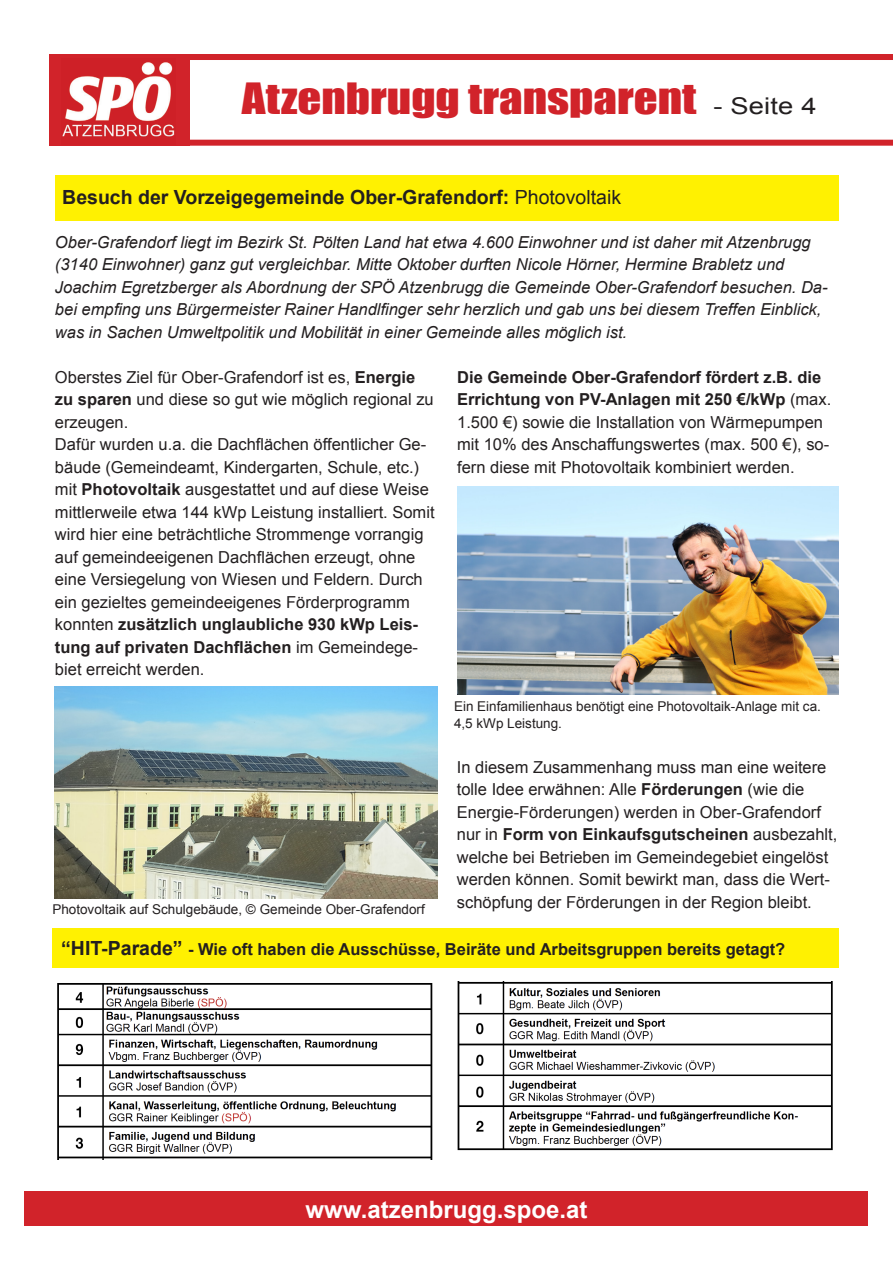
<style>
.page{position:relative;width:893px;height:1263px;background:#fff}
.page>*{position:absolute;margin:0;border:0;box-sizing:border-box;transform-origin:0 0}
.t1{font:39.6px "Impact";color:#d1232a;scale:1.18 1}
.t2{font:700 24px "Arial";color:#fff}
.t3{font:700 19.5px "Arial";color:#231f20}
.t4{font:16.5px/22.5px "Arial";color:#231f20}
.t5{font:italic 16.5px/22.5px "Arial";color:#231f20}
.t6{font:700 16.5px "Arial";color:#231f20}
.t7{font:13.5px/16.5px "Arial";color:#231f20}
.s1{font-family:"Arial";font-size:23.1px;color:#231f20}
.s2{font-weight:400}
.s3{font-weight:700}
.s4{font-size:19.5px}
</style>
<div class="page">
<svg style="left:190px;top:54px;width:703px;height:92px"></svg>
<div style="left:49px;top:54px;width:141px;height:92px;background:#d1232a"></div>
<img style="left:62px;top:62px;width:113px;height:75px">
<div style="left:52px;top:928px;width:786px;height:39px;background:#fff101"></div>
<img style="left:57px;top:983px;width:376px;height:176px">
<img style="left:457px;top:982px;width:376px;height:169px">
<div style="left:55px;top:176px;width:783px;height:45px;background:#fff101"></div>
<img style="left:55px;top:687px;width:382px;height:211px">
<div style="left:25px;top:1192px;width:843px;height:34px;background:#d1232a"></div>
<img style="left:457px;top:487px;width:381px;height:207px">
<h1 class="t1" style="left:242px;top:68px;width:488px">Atzenbrugg transparent <span class="s1">- Seite 4</span></h1>
<p class="t3" style="left:62px;top:184px;width:560px">Besuch der Vorzeigegemeinde Ober-Grafendorf: <span class="s2">Photovoltaik</span></p>
<p class="t5" style="left:55px;top:231px;width:774px">Ober-Grafendorf liegt im Bezirk St. Pölten Land hat etwa 4.600 Einwohner und ist daher mit Atzenbrugg (3140 Einwohner) ganz gut vergleichbar. Mitte Oktober durften Nicole Hörner, Hermine Brabletz und Joachim Egretzberger als Abordnung der SPÖ Atzenbrugg die Gemeinde Ober-Grafendorf besuchen. Da&shy;bei empfing uns Bürgermeister Rainer Handlfinger sehr herzlich und gab uns bei diesem Treffen Einblick, was in Sachen Umweltpolitik und Mobilität in einer Gemeinde alles möglich ist.</p>
<p class="t4" style="left:55px;top:366px;width:381px">Oberstes Ziel für Ober-Grafendorf ist es, <span class="s3">Energie zu sparen</span> und diese so gut wie möglich regional zu erzeugen.<br>Dafür wurden u.a. die Dachflächen öffentlicher Ge&shy;bäude (Gemeindeamt, Kindergarten, Schule, etc.) mit <span class="s3">Photovoltaik</span> ausgestattet und auf diese Weise mittlerweile etwa 144 kWp Leistung installiert. Somit wird hier eine beträchtliche Strommenge vorrangig auf gemeindeeigenen Dachflächen erzeugt, ohne eine Versiegelung von Wiesen und Feldern. Durch ein gezieltes gemeindeeigenes Förderprogramm konnten <span class="s3">zusätzlich unglaubliche 930 kWp Leis&shy;tung auf privaten Dachflächen</span> im Gemeindege&shy;biet erreicht werden.</p>
<p class="t7" style="left:52px;top:901px;width:374px">Photovoltaik auf Schulgebäude, © Gemeinde Ober-Grafendorf</p>
<p class="t4" style="left:457px;top:366px;width:376px"><span class="s3">Die Gemeinde Ober-Grafendorf fördert z.B. die Errichtung von PV-Anlagen mit 250 €/kWp</span> (max.<br>1.500 €) sowie die Installation von Wärmepumpen mit 10% des Anschaffungswertes (max. 500 €), so&shy;fern diese mit Photovoltaik kombiniert werden.</p>
<p class="t7" style="left:454px;top:698px;width:368px">Ein Einfamilienhaus benötigt eine Photovoltaik-Anlage mit ca.<br>4,5 kWp Leistung.</p>
<p class="t4" style="left:457px;top:756px;width:382px">In diesem Zusammenhang muss man eine weitere tolle Idee erwähnen: Alle <span class="s3">Förderungen</span> (wie die Energie-Förderungen) werden in Ober-Grafendorf nur in <span class="s3">Form von Einkaufsgutscheinen</span> ausbezahlt, welche bei Betrieben im Gemeindegebiet eingelöst werden können. Somit bewirkt man, dass die Wert&shy;schöpfung der Förderungen in der Region bleibt.</p>
<p class="t6" style="left:61px;top:938px;width:726px"><span class="s4">“HIT-Parade”</span> - Wie oft haben die Ausschüsse, Beiräte und Arbeitsgruppen bereits getagt?</p>
<h2 class="t2" style="left:306px;top:1193px;width:283px">www.atzenbrugg.spoe.at</h2>
</div>
